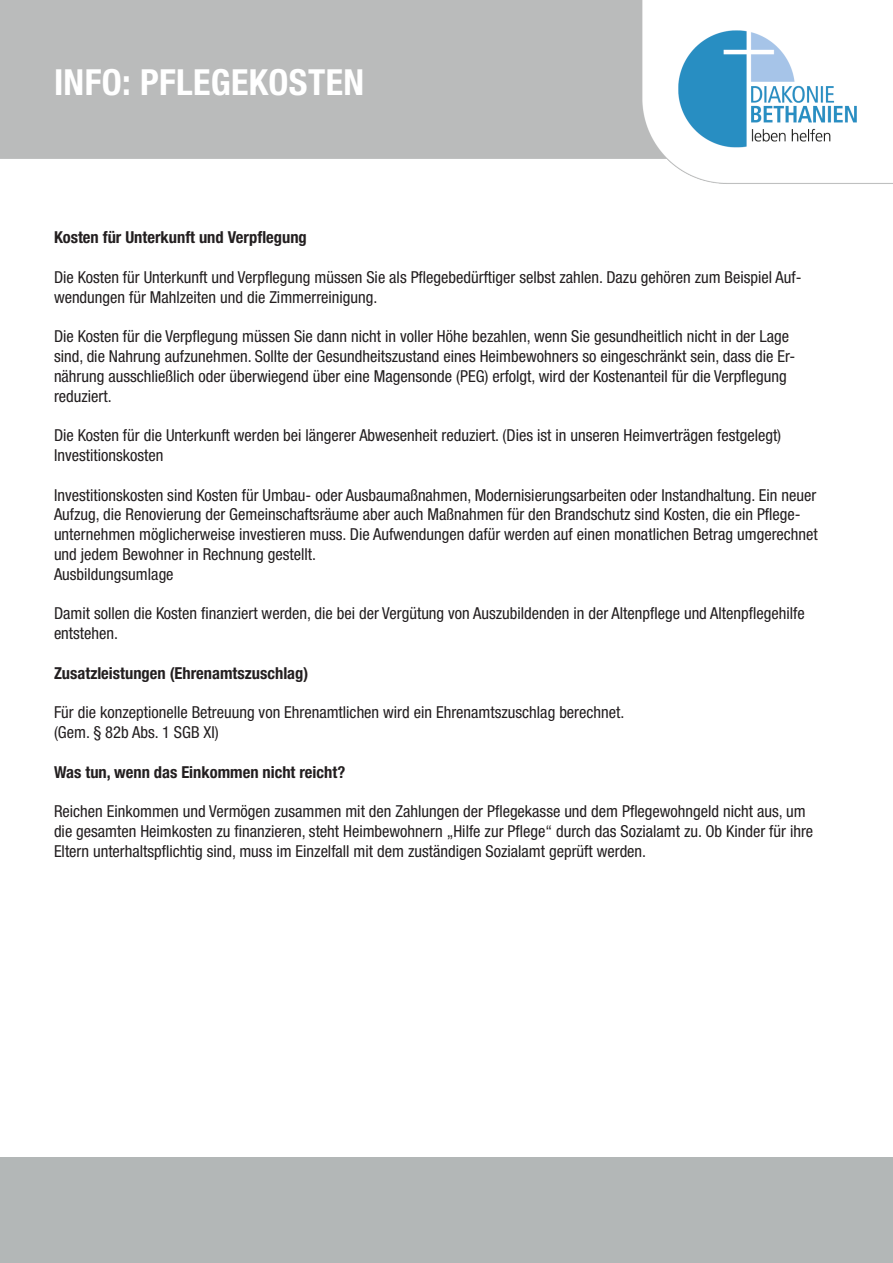
<style>
.page{position:relative;width:893px;height:1263px;background:#fff}
.page>*{position:absolute;margin:0;border:0;box-sizing:border-box;transform-origin:0 0}
.t1{font:700 condensed 36px "Helvetica Neue LT Pro";letter-spacing:.01em;color:#fff}
.t2{font:condensed 16.5px/19.8px "Helvetica Neue LT Pro";color:#231f20}
.t3{font:700 condensed 16.5px "Helvetica Neue LT Pro";color:#231f20}
</style>
<div class="page">
<img style="left:0;top:0;width:893px;height:184px">
<div style="left:0;top:1157px;width:893px;height:106px;background:#b3b7b7"></div>
<p class="t1" style="left:54px;top:60px;width:311px">INFO: PFLEGEKOSTEN</p>
<p class="t3" style="left:54px;top:227px;width:254px">Kosten für Unterkunft und Verpflegung</p>
<p class="t2" style="left:54px;top:267px;width:749px">Die Kosten für Unterkunft und Verpflegung müssen Sie als Pflegebedürftiger selbst zahlen. Dazu gehören zum Beispiel Auf&shy;wendungen für Mahlzeiten und die Zimmerreinigung.</p>
<p class="t2" style="left:54px;top:326px;width:743px">Die Kosten für die Verpflegung müssen Sie dann nicht in voller Höhe bezahlen, wenn Sie gesundheitlich nicht in der Lage sind, die Nahrung aufzunehmen. Sollte der Gesundheitszustand eines Heimbewohners so eingeschränkt sein, dass die Er&shy;nährung ausschließlich oder überwiegend über eine Magensonde (PEG) erfolgt, wird der Kostenanteil für die Verpflegung reduziert.</p>
<p class="t2" style="left:54px;top:425px;width:729px">Die Kosten für die Unterkunft werden bei längerer Abwesenheit reduziert. (Dies ist in unseren Heimverträgen festgelegt)</p>
<p class="t2" style="left:54px;top:445px;width:111px">Investitionskosten</p>
<p class="t2" style="left:54px;top:485px;width:765px">Investitionskosten sind Kosten für Umbau- oder Ausbaumaßnahmen, Modernisierungsarbeiten oder Instandhaltung. Ein neuer Aufzug, die Renovierung der Gemeinschaftsräume aber auch Maßnahmen für den Brandschutz sind Kosten, die ein Pflege&shy;unternehmen möglicherweise investieren muss. Die Aufwendungen dafür werden auf einen monatlichen Betrag umgerechnet und jedem Bewohner in Rechnung gestellt.</p>
<p class="t2" style="left:54px;top:564px;width:121px">Ausbildungsumlage</p>
<p class="t2" style="left:54px;top:603px;width:752px">Damit sollen die Kosten finanziert werden, die bei der Vergütung von Auszubildenden in der Altenpflege und Altenpflegehilfe entstehen.</p>
<p class="t3" style="left:54px;top:663px;width:256px">Zusatzleistungen (Ehrenamtszuschlag)</p>
<p class="t2" style="left:54px;top:702px;width:572px">Für die konzeptionelle Betreuung von Ehrenamtlichen wird ein Ehrenamtszuschlag berechnet.</p>
<p class="t2" style="left:54px;top:722px;width:166px">(Gem. § 82b Abs. 1 SGB XI)</p>
<p class="t3" style="left:54px;top:762px;width:293px">Was tun, wenn das Einkommen nicht reicht?</p>
<p class="t2" style="left:54px;top:801px;width:761px">Reichen Einkommen und Vermögen zusammen mit den Zahlungen der Pflegekasse und dem Pflegewohngeld nicht aus, um die gesamten Heimkosten zu finanzieren, steht Heimbewohnern „Hilfe zur Pflege“ durch das Sozialamt zu. Ob Kinder für ihre<br>Eltern unterhaltspflichtig sind, muss im Einzelfall mit dem zuständigen Sozialamt geprüft werden.</p>
</div>
